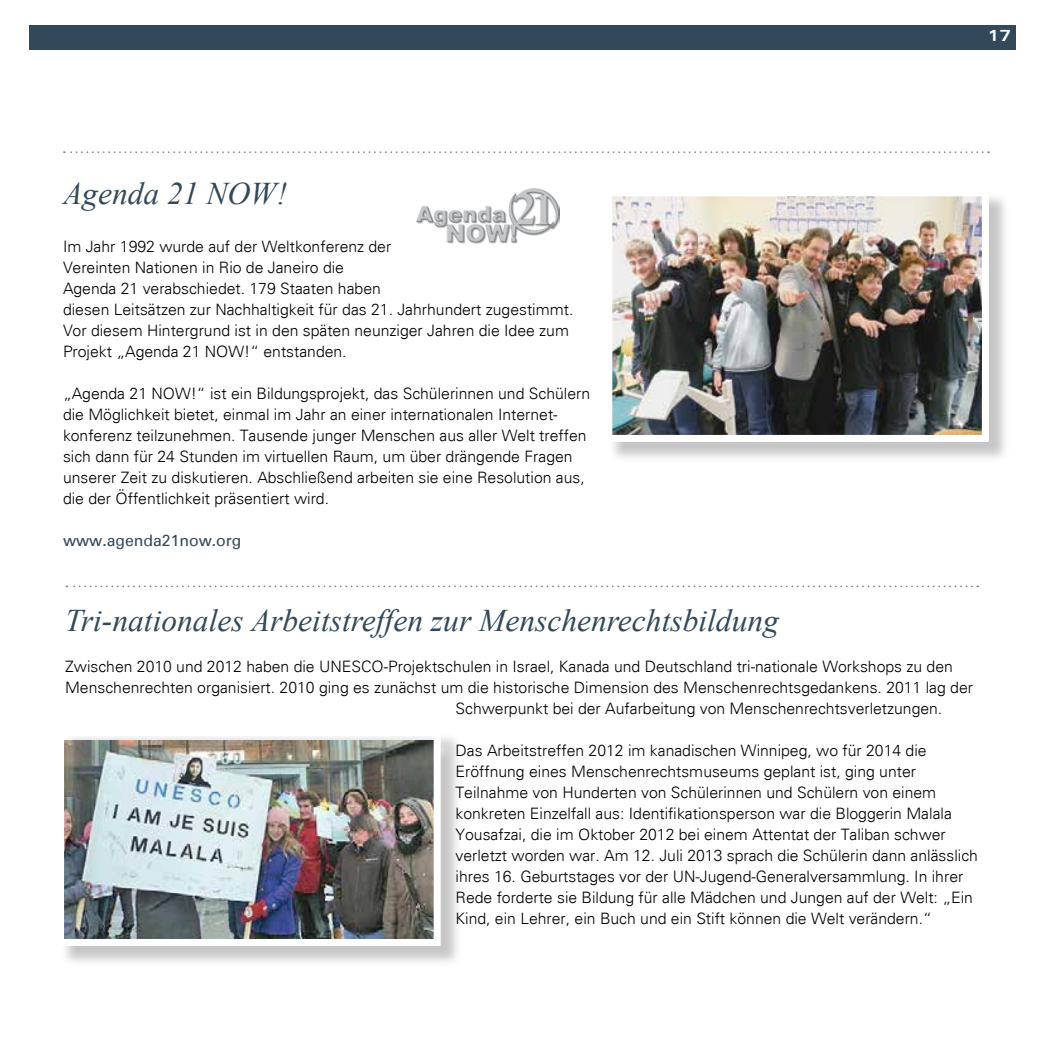
<style>
.page{position:relative;width:1042px;height:1042px;background:#fff}
.page>*{position:absolute;margin:0;border:0;box-sizing:border-box;transform-origin:0 0}
.t1{font:italic 31.5px "Times New Roman";color:#32495b}
.t2{font:300 15.75px/21px "Univers";color:#000}
.t3{font:15.75px "Univers";color:#32495b}
.t4{font:700 expanded 15.75px "Univers";color:#fff}
</style>
<div class="page">
<div style="left:30px;top:25px;width:986px;height:25px;background:#32495b"></div>
<img style="left:417px;top:188px;width:142px;height:56px">
<svg style="left:64px;top:151px;width:925px;height:2px"></svg>
<svg style="left:66px;top:585px;width:912px;height:2px"></svg>
<div style="left:608px;top:192px;width:402px;height:271px;background:#000;opacity:.23"></div>
<img style="left:613px;top:197px;width:368px;height:237px">
<div style="left:605px;top:189px;width:384px;height:253px;border:7px solid #fff"></div>
<div style="left:60px;top:731px;width:402px;height:236px;background:#000;opacity:.23"></div>
<img style="left:65px;top:740px;width:368px;height:198px">
<div style="left:57px;top:728px;width:384px;height:218px;border:7px solid #fff"></div>
<p class="t4" style="left:988px;top:27px;width:25px">17</p>
<h1 class="t1" style="left:63px;top:172px;width:225px">Agenda 21 NOW!</h1>
<p class="t2" style="left:63px;top:236px;width:512px">Im Jahr 1992 wurde auf der Weltkonferenz der<br>Vereinten Nationen in Rio de Janeiro die<br>Agenda 21 verabschiedet. 179 Staaten haben<br>diesen Leitsätzen zur Nachhaltigkeit für das 21. Jahrhundert zugestimmt.<br>Vor diesem Hintergrund ist in den späten neunziger Jahren die Idee zum Projekt „Agenda 21 NOW!“ entstanden.</p>
<p class="t2" style="left:63px;top:383px;width:528px">„Agenda 21 NOW!“ ist ein Bildungsprojekt, das Schülerinnen und Schülern die Möglichkeit bietet, einmal im Jahr an einer internationalen Internet&shy;konferenz teilzunehmen. Tausende junger Menschen aus aller Welt treffen sich dann für 24 Stunden im virtuellen Raum, um über drängende Fragen unserer Zeit zu diskutieren. Abschließend arbeiten sie eine Resolution aus, die der Öffentlichkeit präsentiert wird.</p>
<p class="t3" style="left:63px;top:531px;width:180px">www.agenda21now.org</p>
<h1 class="t1" style="left:65px;top:599px;width:715px">Tri-nationales Arbeitstreffen zur Menschenrechtsbildung</h1>
<p class="t2" style="left:65px;top:656px;width:889px">Zwischen 2010 und 2012 haben die UNESCO-Projektschulen in Israel, Kanada und Deutschland tri-nationale Workshops zu den</p>
<p class="t2" style="left:65px;top:677px;width:909px">Menschenrechten organisiert. 2010 ging es zunächst um die historische Dimension des Menschenrechtsgedankens. 2011 lag der</p>
<p class="t2" style="left:455px;top:698px;width:488px">Schwerpunkt bei der Aufarbeitung von Menschenrechtsverletzungen.</p>
<p class="t2" style="left:455px;top:740px;width:524px">Das Arbeitstreffen 2012 im kanadischen Winnipeg, wo für 2014 die Eröffnung eines Menschenrechtsmuseums geplant ist, ging unter Teilnahme von Hunderten von Schülerinnen und Schülern von einem konkreten Einzelfall aus: Identifikationsperson war die Bloggerin Malala Yousafzai, die im Oktober 2012 bei einem Attentat der Taliban schwer verletzt worden war. Am 12. Juli 2013 sprach die Schülerin dann anlässlich ihres 16. Geburtstages vor der UN-Jugend-Generalversammlung. In ihrer Rede forderte sie Bildung für alle Mädchen und Jungen auf der Welt: „Ein Kind, ein Lehrer, ein Buch und ein Stift können die Welt verändern.“</p>
</div>
